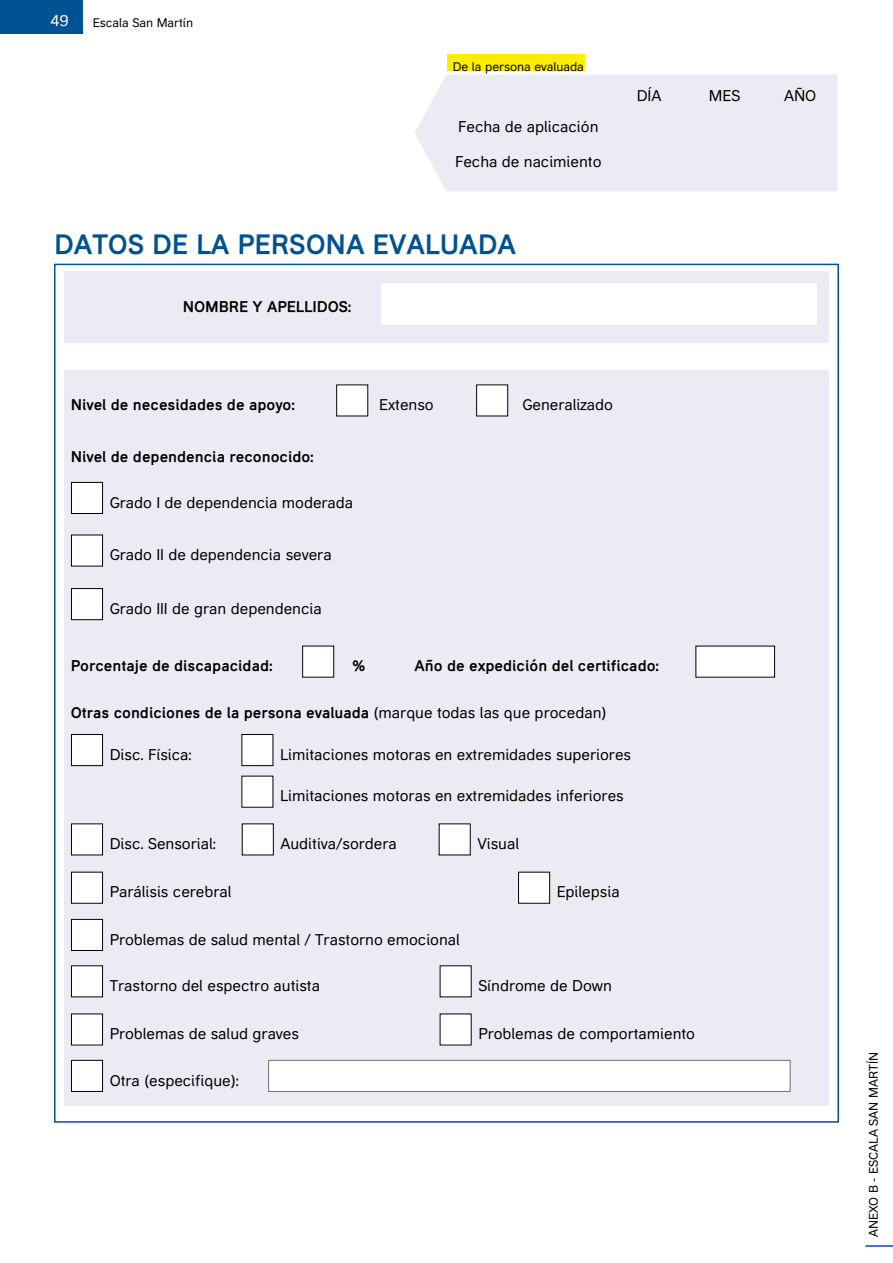
<style>
.page{position:relative;width:893px;height:1263px;background:#fff}
.page>*{position:absolute;margin:0;border:0;box-sizing:border-box;transform-origin:0 0}
.t1{font:700 27px "Obline";color:#005293}
.t2{font:15px "Obline";color:#000}
.t3{font:700 15px "Obline";color:#000}
.t4{font:15px "Obline";color:#fff}
.t5{font:12px "Obline";color:#000}
.s1{font-weight:400}
</style>
<div class="page">
<hr style="left:865px;top:1245px;width:28px;height:2px;background:#005293">
<div style="left:0;top:0;width:83px;height:33px;background:#005293"></div>
<div style="left:64px;top:370px;width:765px;height:736px;background:#ebebf4"></div>
<div style="left:447px;top:54px;width:138px;height:17px;background:#ffed00"></div>
<div style="left:415px;top:74px;width:422px;height:117px;background:#ebebf4"></div>
<div style="left:64px;top:271px;width:765px;height:71px;background:#ebebf4"></div>
<div style="left:381px;top:283px;width:436px;height:42px;background:#fff"></div>
<div style="left:337px;top:385px;width:31px;height:31px;background:#fff"></div>
<div style="left:71px;top:482px;width:32px;height:31px;background:#fff"></div>
<div style="left:71px;top:482px;width:32px;height:32px;border:1px solid #000"></div>
<div style="left:71px;top:535px;width:32px;height:31px;background:#fff"></div>
<div style="left:71px;top:535px;width:32px;height:31px;border:1px solid #000"></div>
<div style="left:71px;top:589px;width:32px;height:31px;background:#fff"></div>
<div style="left:71px;top:588px;width:32px;height:32px;border:1px solid #000"></div>
<div style="left:71px;top:919px;width:32px;height:31px;background:#fff"></div>
<div style="left:71px;top:919px;width:32px;height:32px;border:1px solid #000"></div>
<div style="left:71px;top:1014px;width:32px;height:31px;background:#fff"></div>
<div style="left:71px;top:1013px;width:32px;height:32px;border:1px solid #000"></div>
<div style="left:440px;top:1014px;width:31px;height:31px;background:#fff"></div>
<div style="left:71px;top:966px;width:32px;height:31px;background:#fff"></div>
<div style="left:71px;top:965px;width:32px;height:32px;border:1px solid #000"></div>
<div style="left:440px;top:966px;width:31px;height:31px;background:#fff"></div>
<div style="left:71px;top:1060px;width:32px;height:31px;background:#fff"></div>
<div style="left:71px;top:1060px;width:32px;height:32px;border:1px solid #000"></div>
<div style="left:268px;top:1060px;width:522px;height:32px;background:#fff;border:1px solid #707172"></div>
<div style="left:71px;top:734px;width:32px;height:32px;background:#fff"></div>
<div style="left:71px;top:734px;width:32px;height:32px;border:1px solid #000"></div>
<div style="left:71px;top:824px;width:32px;height:31px;background:#fff"></div>
<div style="left:71px;top:823px;width:32px;height:32px;border:1px solid #000"></div>
<div style="left:71px;top:872px;width:32px;height:31px;background:#fff"></div>
<div style="left:71px;top:872px;width:32px;height:32px;border:1px solid #000"></div>
<div style="left:519px;top:872px;width:31px;height:31px;background:#fff"></div>
<div style="left:518px;top:872px;width:32px;height:32px;border:1px solid #000"></div>
<div style="left:242px;top:824px;width:31px;height:31px;background:#fff"></div>
<div style="left:439px;top:824px;width:31px;height:31px;background:#fff"></div>
<div style="left:242px;top:734px;width:31px;height:32px;background:#fff"></div>
<div style="left:241px;top:734px;width:32px;height:32px;border:1px solid #000"></div>
<div style="left:242px;top:776px;width:31px;height:31px;background:#fff"></div>
<div style="left:303px;top:646px;width:31px;height:31px;background:#fff"></div>
<div style="left:696px;top:646px;width:79px;height:31px;background:#fff"></div>
<div style="left:477px;top:385px;width:31px;height:31px;background:#fff"></div>
<div style="left:476px;top:384px;width:32px;height:32px;border:1px solid #000"></div>
<p class="t4" style="left:50px;top:11px;width:21px">49</p>
<p class="t5" style="left:93px;top:15px;width:102px">Escala San Martín</p>
<p class="t5" style="left:453px;top:59px;width:133px">De la persona evaluada</p>
<p class="t2" style="left:458px;top:118px;width:142px">Fecha de aplicación</p>
<p class="t2" style="left:455px;top:153px;width:148px">Fecha de nacimiento</p>
<h1 class="t1" style="left:54px;top:226px;width:19px">DAT</h1>
<h1 class="t1" style="left:108px;top:226px;width:301px">OS DE LA PERSONA EVALUADA</h1>
<p class="t3" style="left:183px;top:296px;width:122px">NOMBRE Y APELLID</p>
<p class="t3" style="left:328px;top:296px;width:25px">OS:</p>
<p class="t2" style="left:637px;top:86px;width:26px">DÍA</p>
<p class="t2" style="left:709px;top:86px;width:33px">MES</p>
<p class="t2" style="left:784px;top:86px;width:34px">AÑO</p>
<p class="t3" style="left:71px;top:395px;width:226px">N ivel de necesidades de apoyo:</p>
<p class="t2" style="left:379px;top:395px;width:56px">Extenso</p>
<p class="t2" style="left:523px;top:395px;width:92px">Generalizado</p>
<p class="t3" style="left:71px;top:447px;width:245px">N ivel de dependencia reconocido:</p>
<p class="t2" style="left:110px;top:493px;width:245px">Grado I de dependencia moderada</p>
<p class="t2" style="left:110px;top:546px;width:223px">Grado II de dependencia severa</p>
<p class="t2" style="left:110px;top:599px;width:213px">Grado III de gran dependencia</p>
<p class="t3" style="left:415px;top:655px;width:246px">Año de expedición del certificado:</p>
<p class="t3" style="left:71px;top:655px;width:203px">Porcentaje de discapacidad:</p>
<p class="t3" style="left:353px;top:655px;width:14px">%</p>
<p class="t3" style="left:71px;top:702px;width:537px">Otras condiciones de la persona evaluada <span class="s1">(marque todas las que procedan)</span></p>
<p class="t2" style="left:110px;top:745px;width:83px">Disc. Física:</p>
<p class="t2" style="left:280px;top:745px;width:352px">Limitaciones motoras en extremidades superiores</p>
<p class="t2" style="left:280px;top:787px;width:345px">Limitaciones motoras en extremidades inferiores</p>
<p class="t2" style="left:110px;top:834px;width:108px">Disc. Sensorial:</p>
<p class="t2" style="left:110px;top:883px;width:123px">Parálisis cerebral</p>
<p class="t2" style="left:557px;top:883px;width:64px">Epilepsia</p>
<p class="t2" style="left:280px;top:834px;width:118px">Auditiva/sordera</p>
<p class="t2" style="left:477px;top:834px;width:43px">Visual</p>
<p class="t2" style="left:110px;top:930px;width:352px">Problemas de salud mental / Trastorno emocional</p>
<p class="t2" style="left:110px;top:976px;width:212px">Trastorno del espectro autista</p>
<p class="t2" style="left:478px;top:976px;width:135px">Síndrome de Down</p>
<p class="t2" style="left:110px;top:1024px;width:191px">Problemas de salud graves</p>
<p class="t2" style="left:478px;top:1024px;width:218px">Problemas de comportamiento</p>
<p class="t2" style="left:110px;top:1071px;width:131px">Otra (especifique):</p>
<p class="t5" style="left:866px;top:1237px;width:186px;rotate:-90deg">ANEXO B - ESCALA SAN MARTÍN</p>
</div>
